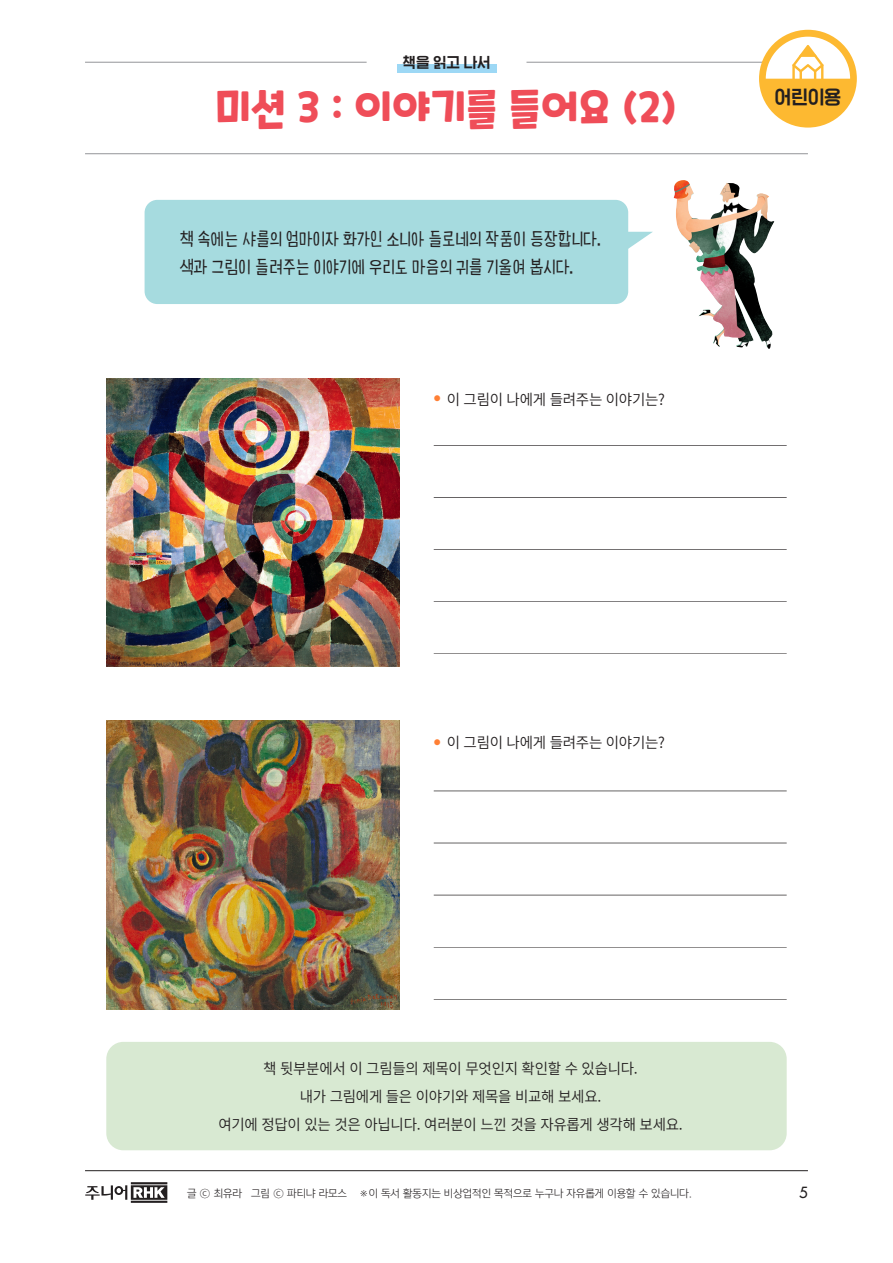
<style>
.page{position:relative;width:893px;height:1263px;background:#fff}
.page>*{position:absolute;margin:0;border:0;box-sizing:border-box;transform-origin:0 0}
.t1{font:700 42px "Cookie Run";color:#ef4d58;scale:.95 1}
.t2{font:19.5px "HGG Gothicssi P80 g";color:#231f20}
.t3{font:18px "Blackboarderaser";letter-spacing:-.01em;color:#231f20}
.t4{font:15px "Source Han Sans K";letter-spacing:-.02em;color:#231f20}
.t5{font:15px "HGG Gothicssi P80 g";color:#231f20}
.t6{font:500 15px "Futura Std";color:#231f20}
.t7{font:10.5px "Yoon Gothic Pro 730";color:#231f20}
</style>
<div class="page">
<svg style="left:85px;top:1182px;width:82px;height:21px"></svg>
<hr style="left:85px;top:1170px;width:723px;height:1px;background:#231f20">
<div style="left:397px;top:64px;width:99px;height:8px;background:#9dd8f5"></div>
<hr style="left:85px;top:153px;width:723px;height:1px;background:#939598">
<hr style="left:85px;top:62px;width:282px;height:1px;background:#939598">
<hr style="left:526px;top:62px;width:282px;height:1px;background:#939598">
<div style="left:759px;top:30px;width:98px;height:98px;background:#fdb931;border-radius:50%"></div>
<svg style="left:766px;top:37px;width:84px;height:42px"></svg>
<div style="left:106px;top:1042px;width:681px;height:108px;background:#d8e9d2;border-radius:17px"></div>
<div style="left:145px;top:200px;width:483px;height:104px;background:#a6dbdf;border-radius:13px"></div>
<svg style="left:628px;top:232px;width:25px;height:17px"></svg>
<img style="left:107px;top:378px;width:292px;height:289px">
<img style="left:107px;top:720px;width:292px;height:290px">
<hr style="left:434px;top:445px;width:353px;height:1px;background:#231f20">
<hr style="left:434px;top:497px;width:353px;height:1px;background:#231f20">
<hr style="left:434px;top:549px;width:353px;height:1px;background:#231f20">
<hr style="left:434px;top:601px;width:353px;height:1px;background:#231f20">
<hr style="left:434px;top:654px;width:353px;height:1px;background:#231f20">
<hr style="left:434px;top:791px;width:353px;height:1px;background:#231f20">
<hr style="left:434px;top:843px;width:353px;height:1px;background:#231f20">
<hr style="left:434px;top:895px;width:353px;height:1px;background:#231f20">
<hr style="left:434px;top:947px;width:353px;height:1px;background:#231f20">
<hr style="left:434px;top:999px;width:353px;height:1px;background:#231f20">
<img style="left:673px;top:180px;width:102px;height:169px">
<p class="t5" style="left:403px;top:54px;width:90px">책을 읽고 나서</p>
<p class="t1" style="left:215px;top:78px;width:488px">미션 3 : 이야기를 들어요 (2)</p>
<p class="t2" style="left:775px;top:87px;width:68px">어린이용</p>
<p class="t3" style="left:180px;top:229px;width:423px">책 속에는 샤를의 엄마이자 화가인 소니아 들로네의 작품이 등장합니다.</p>
<p class="t3" style="left:180px;top:258px;width:395px">색과 그림이 들려주는 이야기에 우리도 마음의 귀를 기울여 봅시다.</p>
<p class="t4" style="left:434px;top:391px;width:233px"><sup>●</sup> 이 그림이 나에게 들려주는 이야기는?</p>
<p class="t4" style="left:434px;top:734px;width:233px"><sup>●</sup> 이 그림이 나에게 들려주는 이야기는?</p>
<p class="t4" style="left:263px;top:1060px;width:376px">책 뒷부분에서 이 그림들의 제목이 무엇인지 확인할 수 있습니다.</p>
<p class="t4" style="left:300px;top:1088px;width:303px">내가 그림에게 들은 이야기와 제목을 비교해 보세요.</p>
<p class="t4" style="left:218px;top:1116px;width:466px">여기에 정답이 있는 것은 아닙니다. 여러분이 느낀 것을 자유롭게 생각해 보세요.</p>
<p class="t7" style="left:187px;top:1186px;width:506px">글 ⓒ 최유라 그림 ⓒ 파티냐 라모스 ※이 독서 활동지는 비상업적인 목적으로 누구나 자유롭게 이용할 수 있습니다.</p>
<p class="t6" style="left:799px;top:1183px;width:10px">5</p>
</div>
